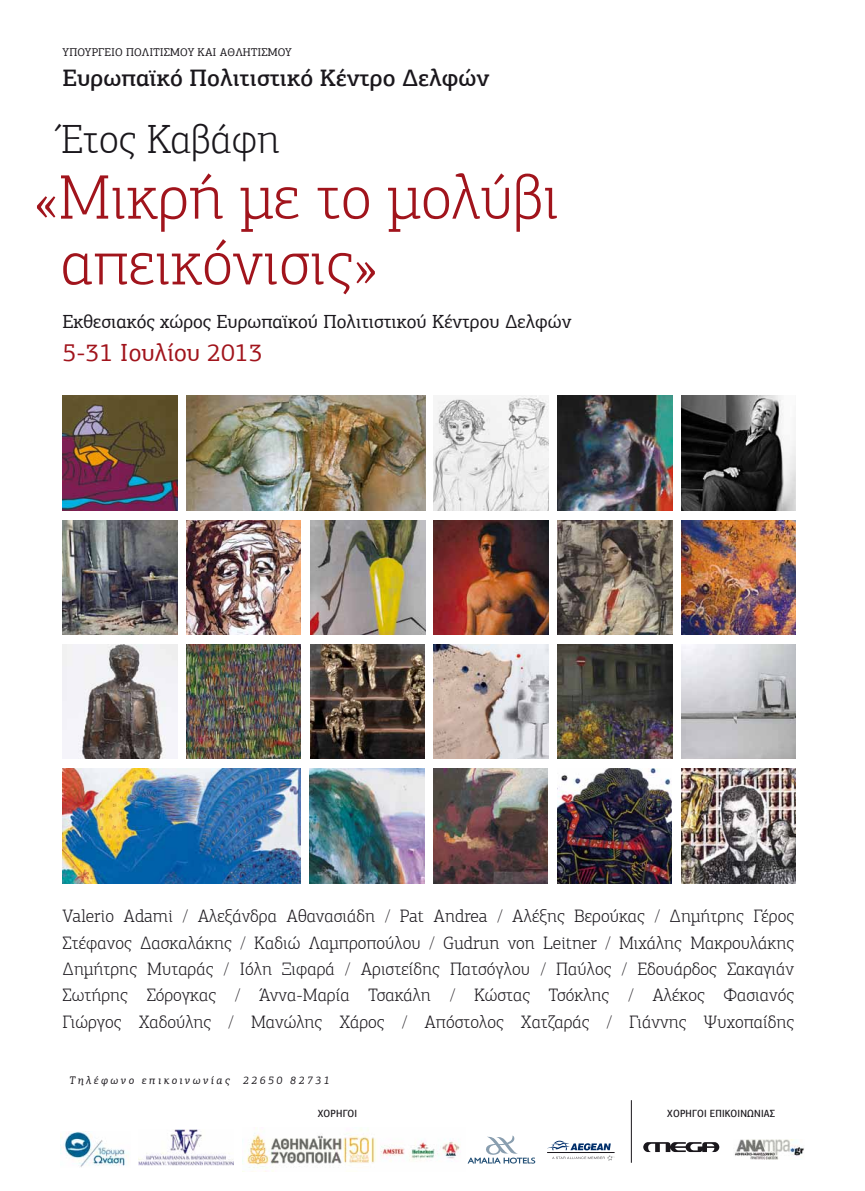
<style>
.page{position:relative;width:865px;height:1191px;background:#fff}
.page>*{position:absolute;margin:0;border:0;box-sizing:border-box;transform-origin:0 0}
.t1{font:300 63.3px/65.7px "PF Agora Slab Pro";color:#a1141c}
.t2{font:300 40.8px "PF Agora Slab Pro";color:#1a171c}
.t3{font:24.8px "PF Agora Slab Pro";color:#a1141c}
.t4{font:500 23.8px "PF Agora Slab Pro";color:#1a171c}
.t5{font:19px "PF Agora Slab Pro";color:#1a171c}
.t6{font:300 18px/26.3px "PF Agora Slab Pro";color:#1a171c;text-align:justify}
.t7{font:11.3px "PF Agora Slab Pro";letter-spacing:.01em;color:#1a171c}
.t8{font:italic 11px "PF Agora Slab Pro";letter-spacing:.22em;color:#1a171c}
.t9{font:500 10.4px "PF Agora Sans Pro";letter-spacing:.02em;color:#1a171c;scale:.9 1}
</style>
<div class="page">
<img style="left:734px;top:1139px;width:70px;height:21px">
<svg style="left:643px;top:1142px;width:76px;height:10px"></svg>
<svg style="left:547px;top:1140px;width:68px;height:20px"></svg>
<svg style="left:468px;top:1135px;width:67px;height:28px"></svg>
<img style="left:242px;top:1129px;width:218px;height:42px">
<img style="left:139px;top:1129px;width:95px;height:36px">
<img style="left:60px;top:1131px;width:66px;height:36px">
<hr style="left:631px;top:1100px;width:1px;height:62px;background:#1a171c">
<img style="left:63px;top:396px;width:114px;height:114px">
<img style="left:63px;top:520px;width:114px;height:114px">
<img style="left:681px;top:520px;width:114px;height:114px">
<img style="left:186px;top:520px;width:115px;height:114px">
<img style="left:63px;top:644px;width:114px;height:115px">
<img style="left:681px;top:644px;width:114px;height:115px">
<img style="left:311px;top:520px;width:114px;height:114px">
<img style="left:434px;top:520px;width:114px;height:114px">
<img style="left:557px;top:520px;width:115px;height:114px">
<img style="left:310px;top:644px;width:114px;height:115px">
<img style="left:309px;top:768px;width:115px;height:115px">
<img style="left:434px;top:644px;width:114px;height:115px">
<img style="left:433px;top:768px;width:115px;height:115px">
<img style="left:557px;top:644px;width:115px;height:115px">
<img style="left:557px;top:768px;width:114px;height:115px">
<img style="left:681px;top:768px;width:114px;height:115px">
<img style="left:434px;top:396px;width:114px;height:114px">
<img style="left:557px;top:396px;width:115px;height:114px">
<img style="left:681px;top:396px;width:114px;height:114px">
<img style="left:186px;top:396px;width:239px;height:114px">
<img style="left:187px;top:644px;width:114px;height:115px">
<img style="left:63px;top:768px;width:238px;height:115px">
<p class="t7" style="left:63px;top:46px;width:231px">ΥΠΟΥΡΓΕΙΟ ΠΟΛΙΤΙΣΜΟΥ ΚΑΙ ΑΘΛΗΤΙΣΜΟΥ</p>
<h3 class="t4" style="left:63px;top:63px;width:428px">Eυρωπαϊκό Πολιτιστικό Κέντρο Δελφών</h3>
<h2 class="t2" style="left:61px;top:115px;width:220px">Έτος Καβάφη</h2>
<h1 class="t1" style="left:61px;top:165px;width:500px;text-indent:-28px">«Mικρή με το μολύβι απεικόνισις»</h1>
<p class="t5" style="left:63px;top:310px;width:510px">Εκθεσιακός χώρος Ευρωπαϊκού Πολιτιστικού Κέντρου Δελφών</p>
<h3 class="t3" style="left:63px;top:337px;width:201px">5-31 Ιουλίου 2013</h3>
<p class="t6" style="left:63px;top:903px;width:733px">Valerio Adami / Aλεξάνδρα Αθανασιάδη / Pat Andrea / Αλέξης Βερούκας / Δημήτρης Γέρος Στέφανος Δασκαλάκης / Kαδιώ Λαμπροπούλου / Gudrun von Leitner / Mιχάλης Μακρουλάκης Δημήτρης Μυταράς / Ιόλη Ξιφαρά / Aριστείδης Πατσόγλου / Παύλος / Εδουάρδος Σακαγιάν Σωτήρης Σόρογκας / Άννα-Μαρία Τσακάλη / Κώστας Τσόκλης / Αλέκος Φασιανός Γιώργος Χαδούλης / Μανώλης Χάρος / Απόστολος Χατζαράς / Γιάννης Ψυχοπαίδης</p>
<p class="t8" style="left:70px;top:1073px;width:262px">Τηλέφωνο επικοινωνίας 22650 82731</p>
<p class="t9" style="left:318px;top:1107px;width:45px">Χορηγοι</p>
<p class="t9" style="left:667px;top:1107px;width:121px">Χορηγοι επικοινωνιας</p>
</div>
